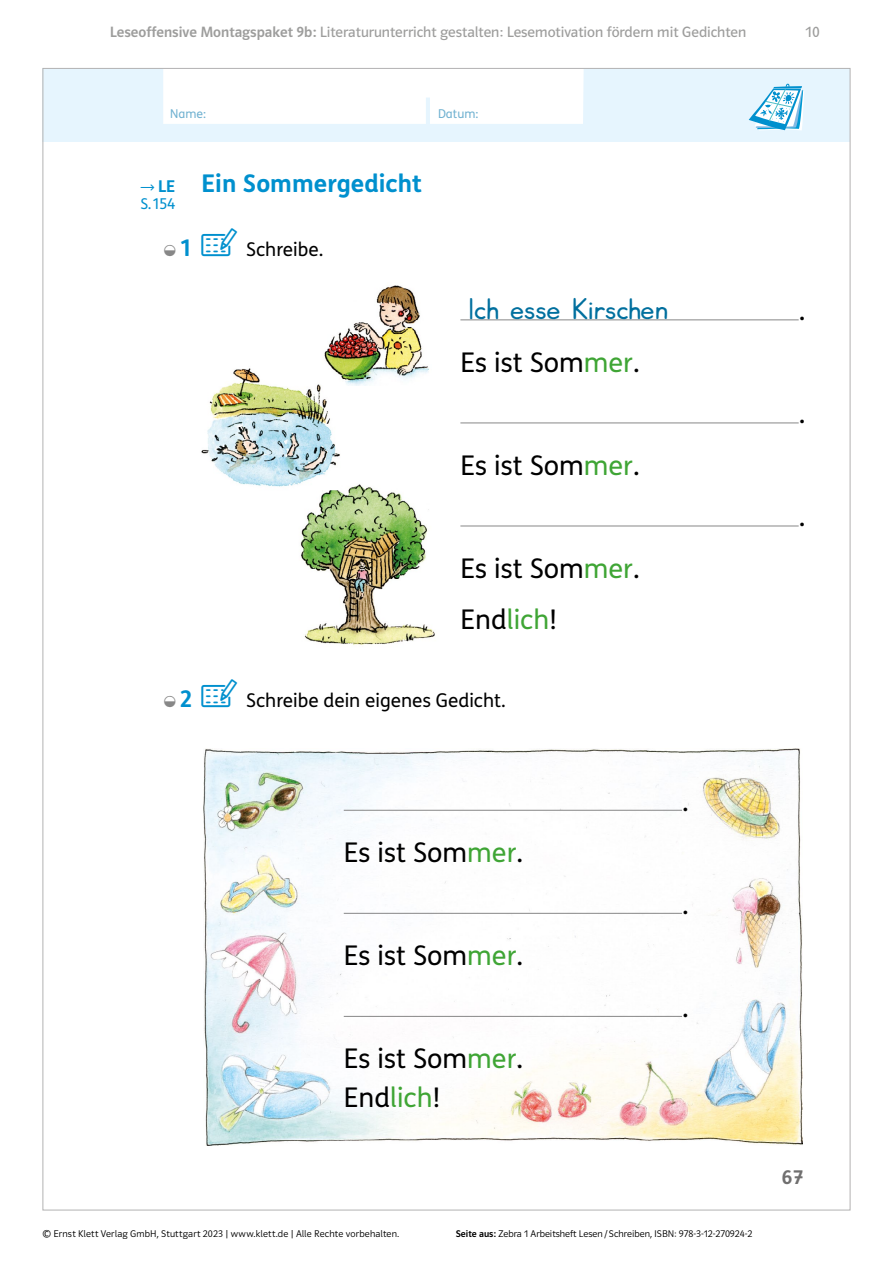
<style>
.page{position:relative;width:893px;height:1263px;background:#fff}
.page>*{position:absolute;margin:0;border:0;box-sizing:border-box;transform-origin:0 0}
.t1{font:32.55px "GS Norm BY06";color:#006f9e}
.t2{font:27.15px/38.7px "FS Klett GSV";color:#000}
.t3{font:700 24.45px "FS Klett GSV";color:#0090ce}
.t4{font:700 23.1px "FS Klett GSV";color:#0090ce}
.t5{font:19.05px "FS Klett GSV";color:#000}
.t6{font:700 19.05px "FS Klett GSV";color:#706f6f}
.t7{font:700 16.2px "FS Klett GSV";color:#0090ce}
.t8{font:15px "Polo CEF";color:#9d9d9c}
.t9{font:14.85px "FS Klett GSV";color:#0090ce}
.t10{font:12.15px "FS Klett GSV";color:#71b2d1}
.t11{font:300 9.75px "Polo CEF";letter-spacing:.01em;color:#000}
.t12{font:8.1px "Minion Pro";color:#000}
.s1{font-weight:500}
.s2{color:#3fa535}
</style>
<div class="page">
<div style="left:43px;top:68px;width:807px;height:74px;background:#e6f5fe"></div>
<div style="left:163px;top:70px;width:421px;height:54px;background:#fff"></div>
<hr style="left:426px;top:98px;width:4px;height:27px;background:#e6f5fe">
<img style="left:300px;top:484px;width:135px;height:162px">
<img style="left:204px;top:749px;width:599px;height:396px">
<hr style="left:344px;top:810px;width:338px;height:1px;background:#878787">
<hr style="left:344px;top:913px;width:338px;height:1px;background:#878787">
<hr style="left:344px;top:1016px;width:338px;height:1px;background:#878787">
<hr style="left:460px;top:319px;width:339px;height:1px;background:#878787">
<hr style="left:460px;top:423px;width:339px;height:1px;background:#878787">
<hr style="left:460px;top:526px;width:339px;height:1px;background:#878787">
<svg style="left:749px;top:84px;width:55px;height:47px"></svg>
<img style="left:324px;top:285px;width:105px;height:100px">
<img style="left:201px;top:364px;width:139px;height:126px">
<h3 class="t8" style="left:110px;top:23px;width:638px"><span class="s1">Leseoffensive Montagspaket 9b:</span> Literaturunterricht gestalten: Lesemotivation fördern mit Gedichten</h3>
<h3 class="t8" style="left:806px;top:23px;width:15px">10</h3>
<p class="t10" style="left:170px;top:105px;width:37px">Name:</p>
<p class="t10" style="left:438px;top:105px;width:42px">Datum:</p>
<h3 class="t7" style="left:158px;top:174px;width:19px">LE</h3>
<h3 class="t9" style="left:140px;top:193px;width:37px">S.154</h3>
<h3 class="t3" style="left:201px;top:164px;width:222px">Ein Sommergedicht</h3>
<h3 class="t4" style="left:180px;top:230px;width:15px">1</h3>
<h3 class="t5" style="left:246px;top:236px;width:79px">Schreibe.</h3>
<h1 class="t1" style="left:468px;top:294px;width:201px">Ich esse Kirschen</h1>
<h2 class="t2" style="left:460px;top:342px;width:181px">Es ist Som<span class="s2">mer</span>.</h2>
<h2 class="t2" style="left:460px;top:445px;width:181px">Es ist Som<span class="s2">mer</span>.</h2>
<h2 class="t2" style="left:460px;top:542px;width:181px;line-height:51.4px">Es ist Som<span class="s2">mer</span>.<br>End<span class="s2">lich</span>!</h2>
<h3 class="t4" style="left:180px;top:681px;width:15px">2</h3>
<h3 class="t5" style="left:246px;top:687px;width:261px">Schreibe dein eigenes Gedicht.</h3>
<h2 class="t2" style="left:799px;top:291px;width:8px">.</h2>
<h2 class="t2" style="left:799px;top:394px;width:8px">.</h2>
<h2 class="t2" style="left:799px;top:497px;width:8px">.</h2>
<h2 class="t2" style="left:344px;top:833px;width:181px">Es ist Som<span class="s2">mer</span>.</h2>
<h2 class="t2" style="left:344px;top:936px;width:181px">Es ist Som<span class="s2">mer</span>.</h2>
<h2 class="t2" style="left:344px;top:1039px;width:181px">Es ist Som<span class="s2">mer</span>.<br>End<span class="s2">lich</span>!</h2>
<h2 class="t2" style="left:682px;top:781px;width:8px">.</h2>
<h2 class="t2" style="left:682px;top:884px;width:8px">.</h2>
<h2 class="t2" style="left:682px;top:987px;width:8px">.</h2>
<p class="t12" style="left:56px;top:1226px;width:121px">DO01_3-2-270924_S51_72.indd 67</p>
<p class="t11" style="left:43px;top:1228px;width:358px">© Ernst Klett Verlag GmbH, Stuttgart 2023 | www.klett.de | Alle Rechte vorbehalten.</p>
<p class="t11" style="left:456px;top:1228px;width:298px"><span class="s1">Seite aus:</span> Zebra 1 Arbeitsheft Lesen/Schreiben, ISBN: 978-3-12-270924-2</p>
<h3 class="t6" style="left:781px;top:1162px;width:24px">67</h3>
</div>
